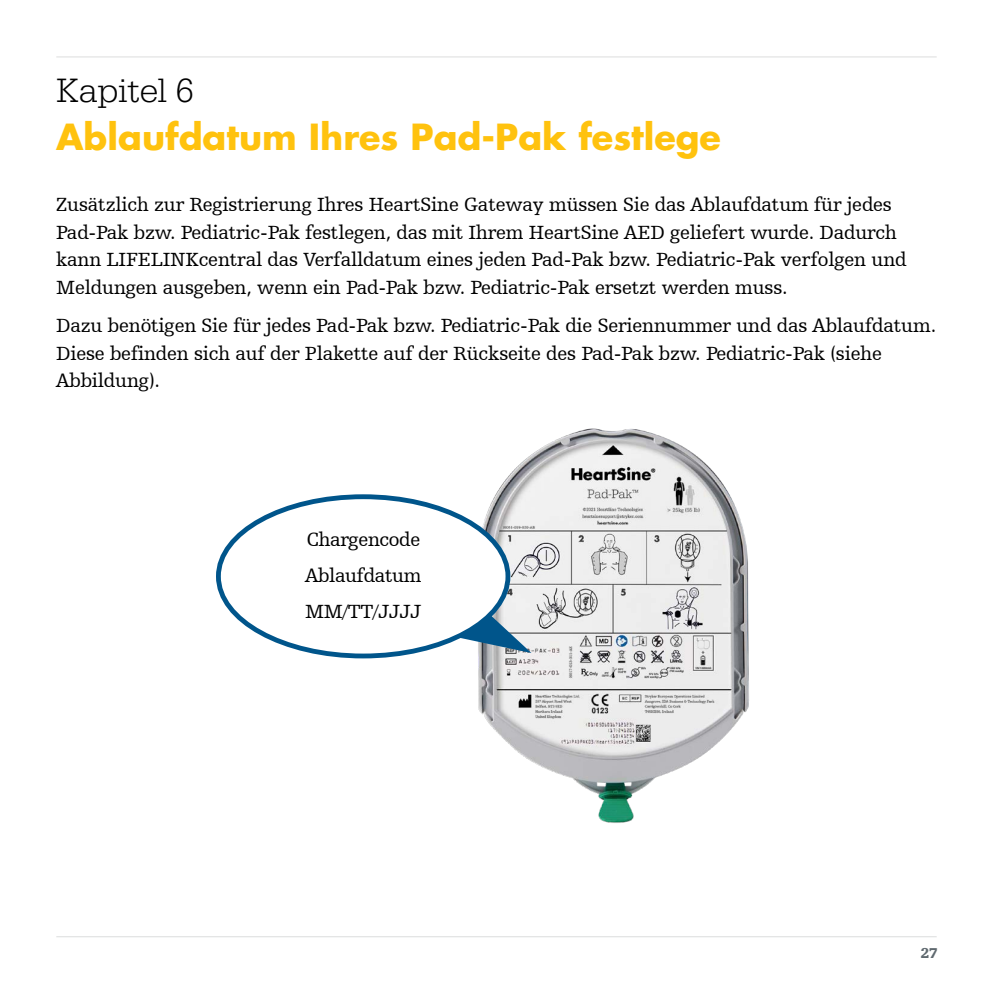
<style>
.page{position:relative;width:993px;height:993px;background:#fff}
.page>*{position:absolute;margin:0;border:0;box-sizing:border-box;transform-origin:0 0}
.Sections{font:700 35px/47.5px "Futura Std";color:#ffc20e}
.text_8_11_1_588_and{font:20px/27.5px "Humanist Slabserif 712 BT";letter-spacing:-.01em;color:#000}
.TOC_sections_copy{font:20px "Humanist Slabserif 712 BT";letter-spacing:-.02em;color:#000}
.t1{font:900 15px "Humanist Slabserif 712 BT";color:#5f696f}
.s1{font-family:"Egyptienne URW";font-weight:300;color:#000}
</style>
<div class="page">
<hr style="left:56px;top:935px;width:880px;height:2px;background:#e3e4e4">
<hr style="left:56px;top:56px;width:880px;height:2px;background:#e3e4e4">
<img style="left:478px;top:428px;width:271px;height:395px">
<svg style="left:253px;top:506px;width:278px;height:146px"></svg>
<div style="left:218px;top:496px;width:290px;height:159px;background:#fff;border-radius:50%"></div>
<div style="left:216px;top:494px;width:294px;height:164px;border:5px solid #00558b;border-radius:50%"></div>
<p class="Sections" style="left:56px;top:65px;width:666px"><span class="s1">Kapitel 6<br></span>Ablaufdatum Ihres Pad-Pak festlege</p>
<p class="text_8_11_1_588_and" style="left:56px;top:190px;width:851px">Zusätzlich zur Registrierung Ihres HeartSine Gateway müssen Sie das Ablaufdatum für jedes Pad-Pak bzw. Pediatric-Pak festlegen, das mit Ihrem HeartSine AED geliefert wurde. Dadurch kann LIFELINKcentral das Verfalldatum eines jeden Pad-Pak bzw. Pediatric-Pak verfolgen und Meldungen ausgeben, wenn ein Pad-Pak bzw. Pediatric-Pak ersetzt werden muss.</p>
<p class="text_8_11_1_588_and" style="left:56px;top:311px;width:881px">Dazu benötigen Sie für jedes Pad-Pak bzw. Pediatric-Pak die Seriennummer und das Ablaufdatum.<br>Diese befinden sich auf der Plakette auf der Rückseite des Pad-Pak bzw. Pediatric-Pak (siehe<br>Abbildung).</p>
<p class="TOC_sections_copy" style="left:306px;top:526px;width:115px">Chargencode</p>
<p class="TOC_sections_copy" style="left:305px;top:562px;width:118px">Ablaufdatum</p>
<p class="TOC_sections_copy" style="left:305px;top:598px;width:118px">MM/TT/JJJJ</p>
<p class="t1" style="left:920px;top:943px;width:18px">27</p>
</div>
